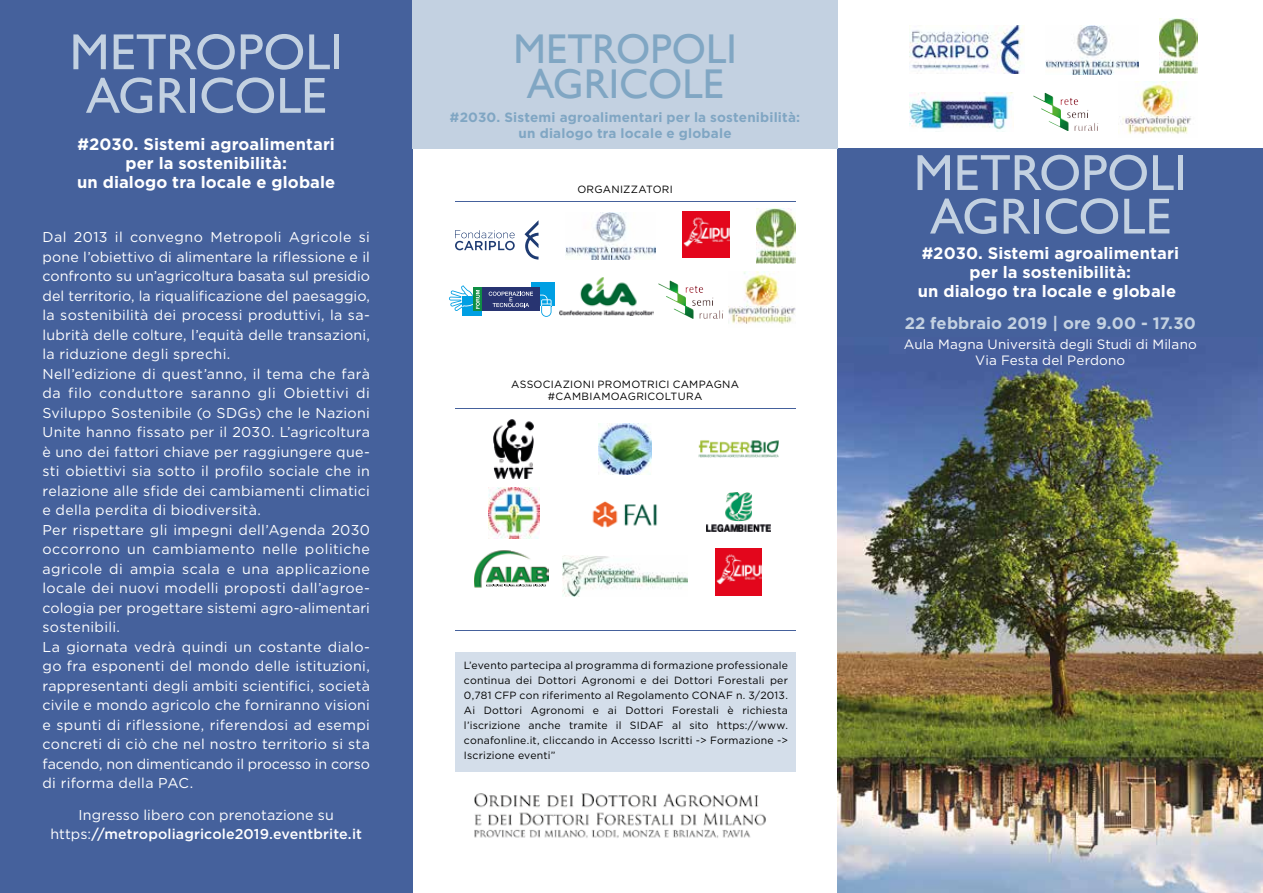
<style>
.page{position:relative;width:1263px;height:893px;background:#fff}
.page>*{position:absolute;margin:0;border:0;box-sizing:border-box;transform-origin:0 0}
.t1{font:51px/43.5px "Gill Sans";color:#c3d1e1;text-align:center}
.t2{font:41.55px/35.4px "Gill Sans";color:#80a6c3;text-align:center}
.t3{font:700 16.5px/19px "Gotham";letter-spacing:.005em;color:#fff;text-align:center}
.t4{font:700 16.5px "Gotham";color:#c3d1e1}
.t5{font:14.25px/19.5px "Gotham";letter-spacing:.015em;color:#fff}
.t6{font:700 13.5px/15.5px "Gotham";letter-spacing:.015em;color:#80a6c3;text-align:center}
.t7{font:13.5px/15.5px "Gotham";color:#fff;text-align:center}
.t8{font:10.5px/15px "Gotham";letter-spacing:.025em;color:#000;text-align:justify}
.s1{font-weight:500}
</style>
<div class="page">
<div style="left:455px;top:652px;width:340px;height:120px;background:#d4deea"></div>
<div style="left:838px;top:149px;width:425px;height:744px;background:#45619c"></div>
<img style="left:838px;top:364px;width:425px;height:529px">
<div style="left:0;top:0;width:412px;height:893px;background:#45619c"></div>
<div style="left:412px;top:0;width:426px;height:149px;background:#c3d1e1"></div>
<hr style="left:455px;top:201px;width:340px;height:1px;background:#45619c">
<hr style="left:455px;top:408px;width:340px;height:1px;background:#45619c">
<hr style="left:455px;top:630px;width:340px;height:1px;background:#45619c">
<img style="left:560px;top:278px;width:93px;height:38px">
<img style="left:683px;top:211px;width:46px;height:47px">
<div style="left:462px;top:297px;width:20px;height:19px;background:#009fe3"></div>
<div style="left:531px;top:283px;width:24px;height:23px;background:#009fe3"></div>
<div style="left:473px;top:288px;width:9px;height:23px;background:#0f8e44"></div>
<div style="left:482px;top:288px;width:58px;height:23px;background:#283471"></div>
<svg style="left:449px;top:285px;width:31px;height:26px"></svg>
<svg style="left:489px;top:292px;width:44px;height:15px"></svg>
<svg style="left:540px;top:295px;width:11px;height:22px"></svg>
<img style="left:566px;top:213px;width:89px;height:47px">
<img style="left:699px;top:440px;width:79px;height:18px">
<img style="left:488px;top:488px;width:51px;height:51px">
<img style="left:599px;top:423px;width:52px;height:51px">
<img style="left:494px;top:419px;width:40px;height:60px">
<img style="left:562px;top:555px;width:126px;height:42px">
<img style="left:706px;top:493px;width:65px;height:38px">
<img style="left:715px;top:549px;width:47px;height:47px">
<svg style="left:455px;top:221px;width:83px;height:39px"></svg>
<img style="left:592px;top:501px;width:65px;height:27px">
<img style="left:475px;top:550px;width:73px;height:38px">
<svg style="left:486px;top:584px;width:60px;height:2px"></svg>
<img style="left:757px;top:209px;width:38px;height:55px">
<img style="left:1033px;top:93px;width:19px;height:20px">
<img style="left:1119px;top:82px;width:72px;height:52px">
<img style="left:909px;top:25px;width:115px;height:49px">
<img style="left:1159px;top:18px;width:38px;height:55px">
<img style="left:1045px;top:25px;width:94px;height:50px">
<img style="left:909px;top:93px;width:103px;height:39px">
<img style="left:658px;top:281px;width:19px;height:20px">
<img style="left:728px;top:271px;width:67px;height:53px">
<img style="left:474px;top:793px;width:292px;height:45px">
<h1 class="t1" style="left:70px;top:30px;width:275px">METROPOLI<br>AGRICOLE</h1>
<p class="t3" style="left:77px;top:134px;width:260px">#2030. Sistemi agroalimentari per la sostenibilità:<br>un dialogo tra locale e globale</p>
<p class="t5" style="left:43px;top:227px;width:329px">Dal 2013 il convegno Metropoli Agricole si pone l’obiettivo di alimentare la riflessione e il confronto su un’agricoltura basata sul presidio del territorio, la riqualificazione del paesaggio, la sostenibilità dei processi produttivi, la sa&shy;lubrità delle colture, l’equità delle transazioni, la riduzione degli sprechi.<br>Nell’edizione di quest’anno, il tema che farà da filo conduttore saranno gli Obiettivi di Sviluppo Sostenibile (o SDGs) che le Nazioni Unite hanno fissato per il 2030. L’agricoltura è uno dei fattori chiave per raggiungere que&shy;sti obiettivi sia sotto il profilo sociale che in relazione alle sfide dei cambiamenti climatici e della perdita di biodiversità.<br>Per rispettare gli impegni dell’Agenda 2030 occorrono un cambiamento nelle politiche agricole di ampia scala e una applicazione locale dei nuovi modelli proposti dall’agroe&shy;cologia per progettare sistemi agro-alimentari sostenibili.<br>La giornata vedrà quindi un costante dialo&shy;go fra esponenti del mondo delle istituzioni, rappresentanti degli ambiti scientifici, società civile e mondo agricolo che forniranno visioni e spunti di riflessione, riferendosi ad esempi concreti di ciò che nel nostro territorio si sta facendo, non dimenticando il processo in corso di riforma della PAC.</p>
<p class="t5" style="left:50px;top:805px;width:313px;text-align:center">Ingresso libero con prenotazione su https:<span class="s1">//metropoliagricole2019.eventbrite.it</span></p>
<h2 class="t2" style="left:513px;top:31px;width:225px">METROPOLI<br>AGRICOLE</h2>
<p class="t6" style="left:450px;top:110px;width:352px">#2030. Sistemi agroalimentari per la sostenibilità: un dialogo tra locale e globale</p>
<p class="t8" style="left:577px;top:181px;width:97px">ORGANIZZATORI</p>
<p class="t8" style="left:511px;top:378px;width:230px;line-height:12px;text-align:center">ASSOCIAZIONI PROMOTRICI CAMPAGNA #CAMBIAMOAGRICOLTURA</p>
<p class="t8" style="left:464px;top:657px;width:326px">L’evento partecipa al programma di formazione professionale continua dei Dottori Agronomi e dei Dottori Forestali per 0,781 CFP con riferimento al Regolamento CONAF n. 3/2013.<br>Ai Dottori Agronomi e ai Dottori Forestali è richiesta l’iscrizione anche tramite il SIDAF al sito https://www. conafonline.it, cliccando in Accesso Iscritti -&gt; Formazione -&gt; Iscrizione eventi”</p>
<h1 class="t1" style="left:914px;top:151px;width:275px">METROPOLI<br>AGRICOLE</h1>
<p class="t3" style="left:918px;top:243px;width:263px">#2030. Sistemi agroalimentari per la sostenibilità:<br>un dialogo tra locale e globale</p>
<p class="t4" style="left:905px;top:313px;width:293px">22 febbraio 2019 | ore 9.00 - 17.30</p>
<p class="t7" style="left:904px;top:336px;width:294px">Aula Magna Università degli Studi di Milano<br>Via Festa del Perdono</p>
</div>
